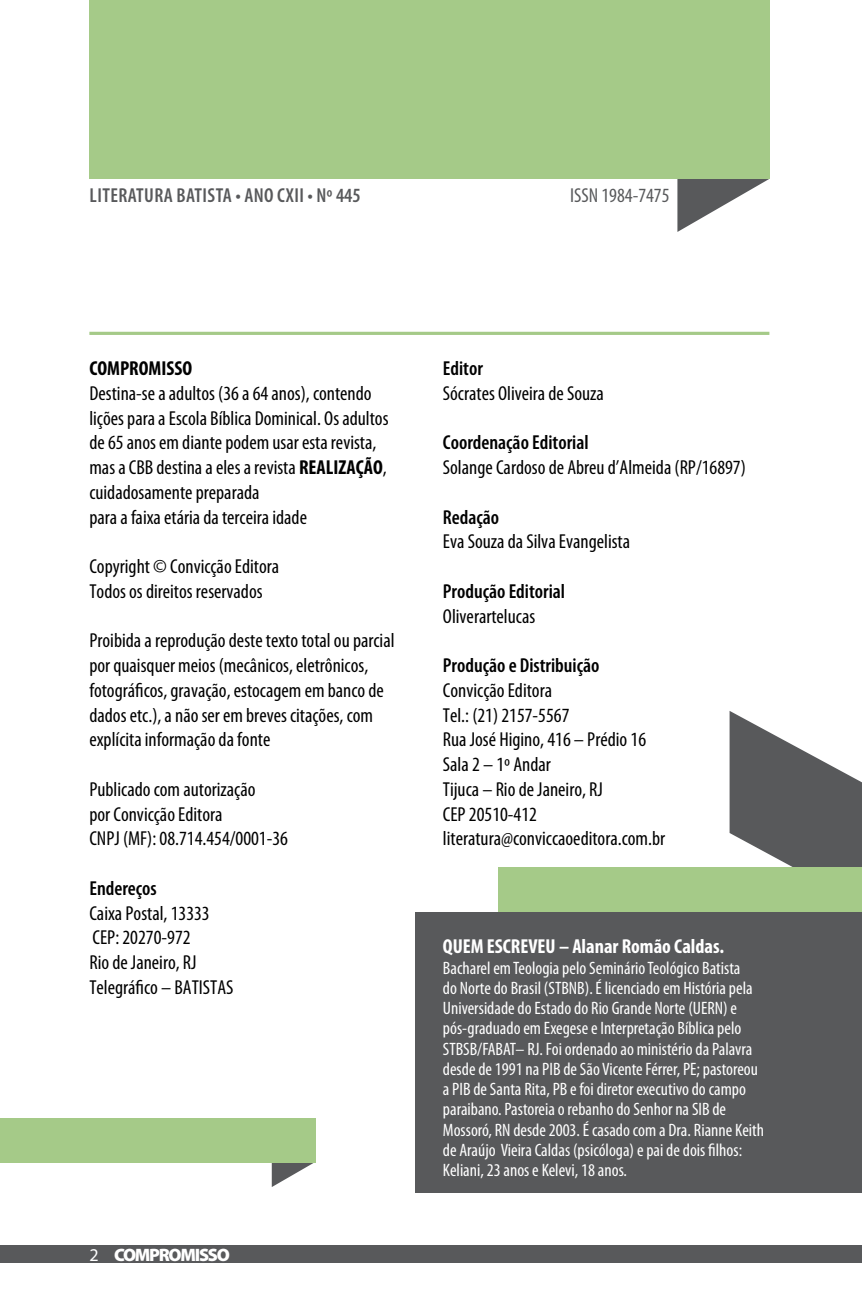
<style>
.page{position:relative;width:862px;height:1308px;background:#fff}
.page>*{position:absolute;margin:0;border:0;box-sizing:border-box;transform-origin:0 0}
.t1{font:condensed 20.25px/24.8px "Myriad Pro";color:#000}
.t2{font:600 condensed 20.25px "Myriad Pro";color:#000}
.t3{font:600 condensed 20.25px "Myriad Pro";letter-spacing:.02em;color:#58595b}
.t4{font:700 condensed 20.25px "Myriad Pro";color:#fff}
.t5{font:condensed 20.25px "Myriad Pro";color:#58595b}
.t6{font:700 condensed 20.25px "Myriad Pro";color:#000}
.t7{font:condensed 18px/20.2px "Myriad Pro";color:#fff}
.t8{font:900 18px "Myriad Pro";letter-spacing:-.07em;color:#fff}
.s1{font-weight:700}
.s2{font-weight:400}
</style>
<div class="page">
<div style="left:415px;top:912px;width:446px;height:281px;background:#58595b"></div>
<svg style="left:729px;top:711px;width:132px;height:156px"></svg>
<div style="left:497px;top:867px;width:364px;height:45px;background:#a5ca88"></div>
<hr style="left:861px;top:244px;width:1px;height:32px;background:#e8a476">
<hr style="left:861px;top:875px;width:1px;height:31px;background:#e8a476">
<svg style="left:677px;top:179px;width:92px;height:53px"></svg>
<div style="left:89px;top:0;width:680px;height:179px;background:#a5ca88"></div>
<hr style="left:89px;top:332px;width:680px;height:3px;background:#a5ca88">
<svg style="left:271px;top:1162px;width:44px;height:25px"></svg>
<div style="left:0;top:1118px;width:315px;height:44px;background:#a5ca88"></div>
<div style="left:0;top:1245px;width:861px;height:18px;background:#58595b"></div>
<p class="t3" style="left:89px;top:184px;width:272px">LITERATURA BATISTA • ANO CXII • Nº 445</p>
<p class="t5" style="left:570px;top:183px;width:101px">ISSN 1984-7475</p>
<p class="t6" style="left:89px;top:356px;width:104px">COMPROMISSO</p>
<p class="t1" style="left:89px;top:380px;width:300px">Destina-se a adultos (36 a 64 anos), contendo lições para a Escola Bíblica Dominical. Os adultos de 65 anos em diante podem usar esta revista, mas a CBB destina a eles a revista <span class="s1">REALIZAÇÃO</span>, cuidadosamente preparada<br>para a faixa etária da terceira idade</p>
<p class="t1" style="left:89px;top:554px;width:191px">Copyright © Convicção Editora<br>Todos os direitos reservados</p>
<p class="t1" style="left:89px;top:628px;width:306px">Proibida a reprodução deste texto total ou parcial por quaisquer meios (mecânicos, eletrônicos, fotográficos, gravação, estocagem em banco de dados etc.), a não ser em breves citações, com explícita informação da fonte</p>
<p class="t1" style="left:89px;top:776px;width:200px">Publicado com autorização<br>por Convicção Editora<br>CNPJ (MF): 08.714.454/0001-36</p>
<p class="t2" style="left:89px;top:877px;width:69px">Endereços</p>
<p class="t1" style="left:89px;top:900px;width:146px">Caixa Postal, 13333<br>CEP: 20270-972<br>Rio de Janeiro, RJ<br>Telegráfico – BATISTAS</p>
<p class="t8" style="left:89px;top:1244px;width:142px"><span class="s2">2</span> COMPROMISSO</p>
<p class="t2" style="left:442px;top:357px;width:41px">Editor</p>
<p class="t1" style="left:442px;top:380px;width:162px">Sócrates Oliveira de Souza</p>
<p class="t2" style="left:442px;top:431px;width:147px">Coordenação Editorial</p>
<p class="t1" style="left:442px;top:455px;width:304px">Solange Cardoso de Abreu d’Almeida (RP/16897)</p>
<p class="t2" style="left:442px;top:506px;width:58px">Redação</p>
<p class="t1" style="left:442px;top:529px;width:189px">Eva Souza da Silva Evangelista</p>
<p class="t2" style="left:442px;top:580px;width:124px">Produção Editorial</p>
<p class="t1" style="left:442px;top:603px;width:94px">Oliverartelucas</p>
<p class="t2" style="left:442px;top:654px;width:158px">Produção e Distribuição</p>
<p class="t1" style="left:442px;top:677px;width:224px">Convicção Editora<br>Tel.: (21) 2157-5567<br>Rua José Higino, 416 – Prédio 16<br>Sala 2 – 1º Andar<br>Tijuca – Rio de Janeiro, RJ<br>CEP 20510-412 literatura@conviccaoeditora.com.br</p>
<p class="t4" style="left:442px;top:934px;width:282px">QUEM ESCREVEU – Alanar Romão Caldas.</p>
<p class="t7" style="left:442px;top:957px;width:322px">Bacharel em Teologia pelo Seminário Teológico Batista<br>do Norte do Brasil (STBNB). É licenciado em História pela Universidade do Estado do Rio Grande Norte (UERN) e pós-graduado em Exegese e Interpretação Bíblica pelo STBSB/FABAT– RJ. Foi ordenado ao ministério da Palavra desde de 1991 na PIB de São Vicente Férrer, PE; pastoreou a PIB de Santa Rita, PB e foi diretor executivo do campo paraibano. Pastoreia o rebanho do Senhor na SIB de Mossoró, RN desde 2003. É casado com a Dra. Rianne Keith de Araújo Vieira Caldas (psicóloga) e pai de dois filhos:<br>Keliani, 23 anos e Kelevi, 18 anos.</p>
</div>
